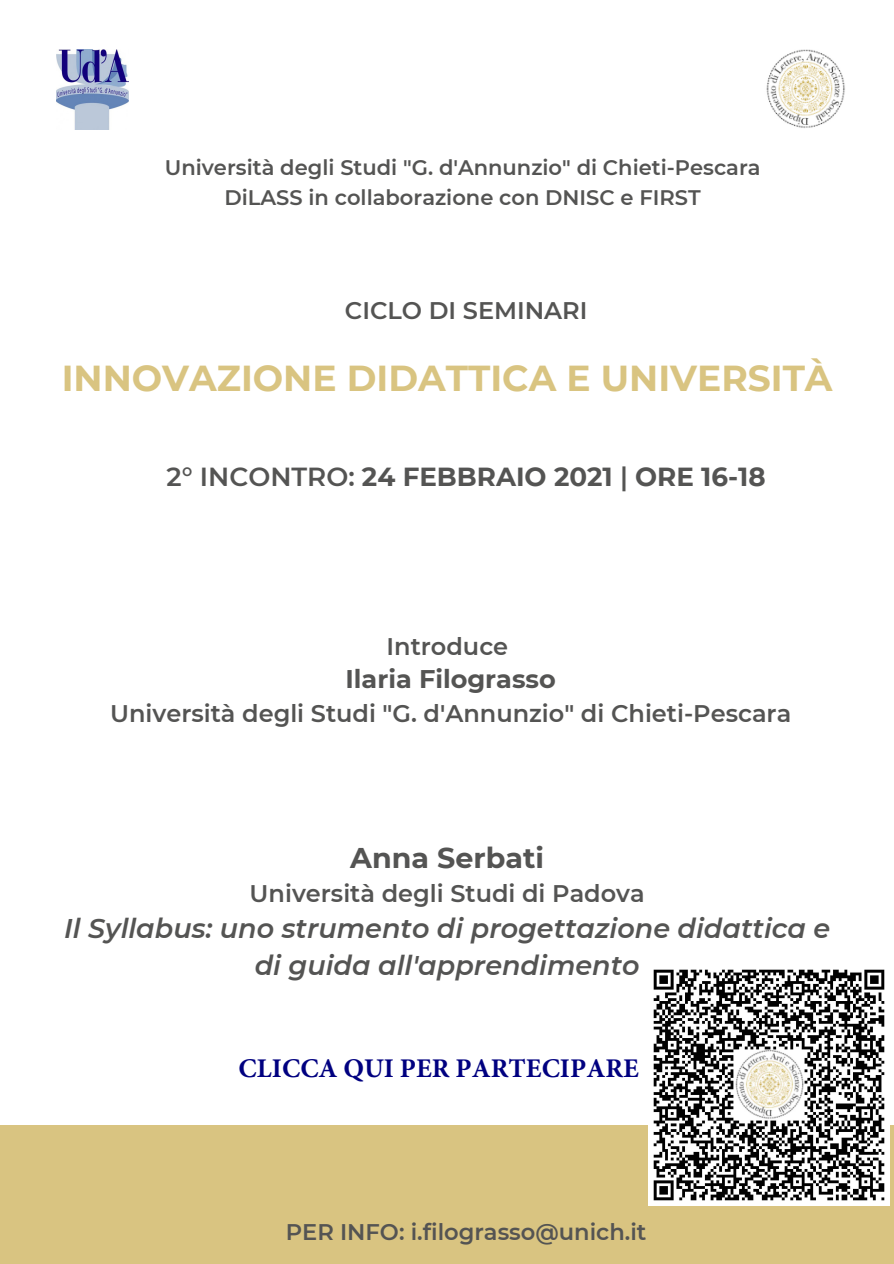
<style>
.page{position:relative;width:894px;height:1264px;background:#fff}
.page>*{position:absolute;margin:0;border:0;box-sizing:border-box;transform-origin:0 0}
.t1{font:700 36px "Montserrat";color:#d9c481}
.t2{font:700 28.5px "Montserrat";color:#545453}
.t3{font:italic 600 27px/37.2px "Montserrat";color:#545453;text-align:center}
.t4{font:700 27px "Minion Pro";color:#000080}
.t5{font:700 26.1px "Montserrat";color:#545453}
.t6{font:700 25.5px "Montserrat";color:#545453}
.t7{font:600 24px "Montserrat";color:#545453}
.t8{font:600 22.65px "Montserrat";color:#545453}
.t9{font:600 21px "Montserrat";color:#545453}
.s1{font-weight:600}
</style>
<div class="page">
<img style="left:766px;top:49px;width:78px;height:79px">
<img style="left:56px;top:49px;width:73px;height:80px">
<div style="left:0;top:1125px;width:893px;height:138px;background:#d9c481"></div>
<img style="left:648px;top:969px;width:241px;height:236px">
<p class="t9" style="left:165px;top:155px;width:597px">Università degli Studi "G. d'Annunzio" di Chieti-Pescara</p>
<p class="t9" style="left:224px;top:184px;width:477px">DiLASS in collaborazione con DNISC e FIRST</p>
<p class="t7" style="left:345px;top:296px;width:244px">CICLO DI SEMINARI</p>
<p class="t1" style="left:62px;top:356px;width:772px">INNOVAZIONE DIDATTICA E UNIVERSITÀ</p>
<p class="t5" style="left:166px;top:460px;width:600px"><span class="s1">2° INCONTRO:</span> 24 FEBBRAIO 2021 <span class="s1">|</span> ORE 16-18</p>
<p class="t7" style="left:386px;top:631px;width:123px">Introduce</p>
<p class="t6" style="left:345px;top:663px;width:212px">Ilaria Filograsso</p>
<p class="t7" style="left:110px;top:699px;width:682px">Università degli Studi "G. d'Annunzio" di Chieti-Pescara</p>
<p class="t2" style="left:350px;top:840px;width:195px">Anna Serbati</p>
<p class="t7" style="left:249px;top:878px;width:396px">Università degli Studi di Padova</p>
<p class="t3" style="left:64px;top:909px;width:767px">Il Syllabus: uno strumento di progettazione didattica e di guida all'apprendimento</p>
<p class="t4" style="left:238px;top:1049px;width:402px">CLICCA QUI PER PARTECIPARE</p>
<p class="t8" style="left:286px;top:1217px;width:362px">PER INFO: i.filograsso@unich.it</p>
</div>
